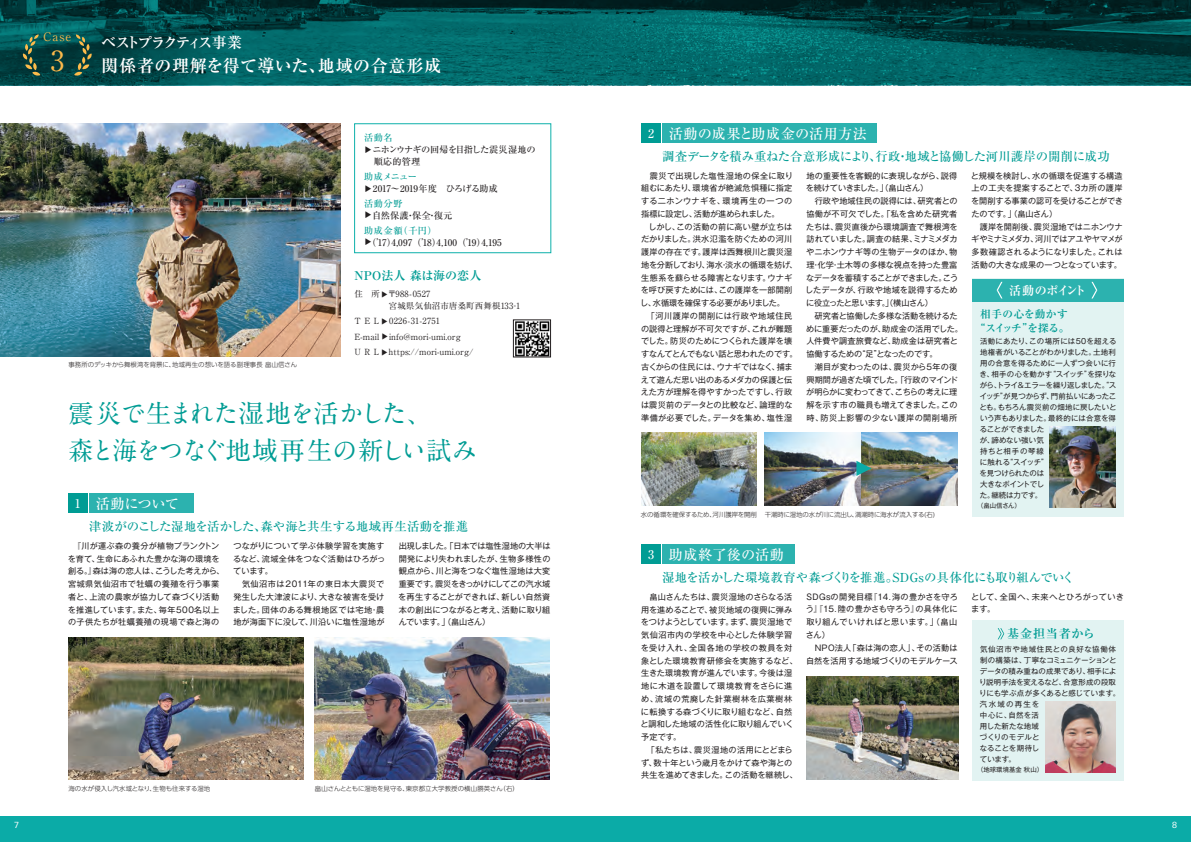
<style>
.page{position:relative;width:1191px;height:842px;background:#fff}
.page>*{position:absolute;margin:0;border:0;box-sizing:border-box;transform-origin:0 0}
.t1{font:700 27.7px "A1 Mincho Std";color:#fcb94b}
.t2{font:700 25.5px/36.8px "A1 Mincho Std";letter-spacing:-.045em;color:#009c94}
.t3{font:700 17px "Ryumin Pro";letter-spacing:.03em;color:#fff}
.t4{font:700 14.9px "Ryumin Pro";letter-spacing:-.16em;color:#fff}
.t5{font:500 14.2px "Ryumin Pro";letter-spacing:.01em;color:#fff}
.t6{font:500 12.4px "Ryumin Pro";letter-spacing:-.015em;color:#009c94}
.t7{font:700 12px "Ryumin Pro";letter-spacing:.01em;color:#009c94}
.t8{font:700 12px "Ryumin Pro";letter-spacing:.065em;color:#009c94}
.t9{font:700 12px "Ryumin Pro";letter-spacing:-.075em;color:#fff}
.t10{font:500 12px "Ryumin Pro";color:#fff}
.t11{font:700 11.7px "A1 Mincho Std";color:#fcb94b}
.t12{font:700 10.6px/13.5px "Ryumin Pro";letter-spacing:-.015em;color:#009c94;text-align:center}
.t13{font:500 9.2px "Ryumin Pro";letter-spacing:-.015em;color:#231f20}
.t14{font:500 9.2px/12.1px "Ryumin Pro";letter-spacing:-.04em;color:#231f20}
.t15{font:500 9.2px "Ryumin Pro";letter-spacing:.06em;color:#009c94}
.t16{font:500 9.2px "Ryumin Pro";letter-spacing:-.015em;color:#231f20;scale:.8 1}
.t17{font:8.5px/11.3px "Ryumin Pro";letter-spacing:.01em;color:#231f20}
.t18{font:8.5px "Ryumin Pro";letter-spacing:.03em;color:#231f20}
.t19{font:8.5px "Ryumin Pro";letter-spacing:.01em;color:#231f20;scale:.8 1}
.t20{font:8.5px "Linotype Univers Basic";color:#fff}
.t21{font:8.1px/12.8px "Gothic MB101 Pro";letter-spacing:.01em;color:#231f20}
.t22{font:8.1px/12.8px "Gothic MB101 Pro";letter-spacing:-.01em;color:#231f20}
.t23{font:7.4px/11px "Gothic MB101 Pro";letter-spacing:.005em;color:#231f20}
.t24{font:300 6.4px "UD Shin Go Pro";color:#231f20}
.t25{font:300 6.4px "UD Shin Go Pro";letter-spacing:.02em;color:#231f20}
.t26{font:6.4px "Gothic MB101 Pro";color:#231f20}
.s1{font-size:12px}
</style>
<div class="page">
<div style="left:0;top:817px;width:1191px;height:25px;background:#0baba7"></div>
<div style="left:972px;top:620px;width:151px;height:160px;background:#e2f3f2"></div>
<div style="left:972px;top:279px;width:151px;height:238px;background:#e2f3f2"></div>
<img style="left:68px;top:638px;width:236px;height:142px">
<img style="left:314px;top:638px;width:236px;height:142px">
<img style="left:765px;top:433px;width:96px;height:72px">
<img style="left:861px;top:433px;width:96px;height:72px">
<img style="left:641px;top:433px;width:115px;height:72px">
<img style="left:0;top:124px;width:340px;height:232px">
<img style="left:1045px;top:701px;width:70px;height:71px">
<svg style="left:0;top:0;width:1191px;height:85px;background:#025556"></svg>
<div style="left:89px;top:493px;width:104px;height:20px;background:#2cb2af"></div>
<div style="left:662px;top:544px;width:133px;height:20px;background:#2cb2af"></div>
<svg style="left:997px;top:628px;width:7px;height:11px"></svg>
<img style="left:515px;top:322px;width:33px;height:33px">
<div style="left:513px;top:320px;width:37px;height:37px;border:1px solid #231f20"></div>
<div style="left:68px;top:493px;width:20px;height:20px;background:#009c94"></div>
<div style="left:641px;top:544px;width:20px;height:20px;background:#009c94"></div>
<div style="left:354px;top:124px;width:197px;height:129px;border:1px solid #0db0aa"></div>
<img style="left:1049px;top:427px;width:66px;height:80px">
<div style="left:972px;top:279px;width:151px;height:22px;background:#2cb2af"></div>
<div style="left:662px;top:123px;width:215px;height:20px;background:#2cb2af"></div>
<svg style="left:1091px;top:282px;width:6px;height:16px"></svg>
<svg style="left:996px;top:282px;width:6px;height:16px"></svg>
<div style="left:641px;top:123px;width:20px;height:20px;background:#009c94"></div>
<img style="left:806px;top:676px;width:152px;height:104px">
<svg style="left:856px;top:461px;width:15px;height:15px"></svg>
<svg style="left:23px;top:34px;width:17px;height:42px"></svg>
<svg style="left:74px;top:34px;width:18px;height:42px"></svg>
<h3 class="t11" style="left:44px;top:27px;width:29px">Case</h3>
<h3 class="t4" style="left:101px;top:31px;width:142px">ベストプラクティス事業</h3>
<h1 class="t1" style="left:51px;top:38px;width:15px">3</h1>
<h3 class="t3" style="left:101px;top:52px;width:341px">関係者の理解を得て導いた、地域の合意形成</h3>
<p class="t15" style="left:364px;top:130px;width:30px">活動名</p>
<p class="t16" style="left:375px;top:146px;width:11px;rotate:90deg">▲</p>
<p class="t14" style="left:372px;top:143px;width:165px">ニホンウナギの回帰を目指した震災湿地の順応的管理</p>
<p class="t15" style="left:364px;top:169px;width:54px">助成メニュー</p>
<p class="t16" style="left:375px;top:184px;width:11px;rotate:90deg">▲</p>
<p class="t13" style="left:373px;top:181px;width:127px">2017〜2019年度　ひろげる助成</p>
<p class="t15" style="left:364px;top:196px;width:40px">活動分野</p>
<p class="t16" style="left:375px;top:211px;width:11px;rotate:90deg">▲</p>
<p class="t13" style="left:372px;top:208px;width:82px">自然保護・保全・復元</p>
<p class="t15" style="left:364px;top:223px;width:74px">助成金額（千円）</p>
<p class="t16" style="left:375px;top:238px;width:11px;rotate:90deg">▲</p>
<p class="t13" style="left:367px;top:235px;width:136px">（’17）4,097 （’18）4,100 （’19）4,195</p>
<p class="t25" style="left:68px;top:360px;width:230px">事務所のデッキから舞根湾を背景に、地域再生の想いを語る副理事長 畠山信さん</p>
<h3 class="t7" style="left:354px;top:266px;width:128px">NPO法人 森は海の恋人</h3>
<p class="t17" style="left:354px;top:288px;width:27px">住　所</p>
<p class="t19" style="left:391px;top:291px;width:10px;rotate:90deg">▲</p>
<p class="t17" style="left:354px;top:288px;width:167px;text-indent:33px">〒988-0527<br>　　　 宮城県気仙沼市唐桑町西舞根133-1</p>
<p class="t17" style="left:354px;top:315px;width:26px">T E L</p>
<p class="t19" style="left:391px;top:317px;width:10px;rotate:90deg">▲</p>
<p class="t18" style="left:389px;top:314px;width:52px">0226-31-2751</p>
<p class="t17" style="left:354px;top:330px;width:26px">E-mail</p>
<p class="t19" style="left:391px;top:333px;width:10px;rotate:90deg">▲</p>
<p class="t17" style="left:389px;top:330px;width:73px">info@mori-umi.org</p>
<p class="t17" style="left:354px;top:346px;width:26px">U R L</p>
<p class="t19" style="left:391px;top:349px;width:10px;rotate:90deg">▲</p>
<p class="t17" style="left:389px;top:346px;width:86px">https://mori-umi.org/</p>
<h2 class="t2" style="left:68px;top:391px;width:410px">震災で生まれた湿地を活かした、<br>森と海をつなぐ地域再生の新しい試み</h2>
<h3 class="t10" style="left:75px;top:494px;width:8px">1</h3>
<h3 class="t5" style="left:96px;top:492px;width:84px">活動について</h3>
<h3 class="t6" style="left:89px;top:517px;width:381px">津波がのこした湿地を活かした、森や海と共生する地域再生活動を推進</h3>
<p class="t21" style="left:68px;top:538px;width:158px">　『川が運ぶ森の養分が植物プランクトンを育て、生命にあふれた豊かな海の環境を創る。』森は海の恋人は、こうした考えから、宮城県気仙沼市で牡蠣の養殖を行う事業者と、上流の農家が協力して森づくり活動を推進しています。また、毎年500名以上の子供たちが牡蠣養殖の現場で森と海の</p>
<p class="t21" style="left:233px;top:538px;width:154px">つながりについて学ぶ体験学習を実施するなど、流域全体をつなぐ活動はひろがっています。<br>　気仙沼市は2011年の東日本大震災で発生した大津波により、大きな被害を受けました。団体のある舞根地区では宅地・農地が海面下に没して、川沿いに塩性湿地が</p>
<p class="t21" style="left:398px;top:538px;width:154px;text-align:justify">出現しました。「日本では塩性湿地の大半は開発により失われましたが、生物多様性の観点から、川と海をつなぐ塩性湿地は大変重要です。震災をきっかけにしてこの汽水域を再生することができれば、新しい自然資本の創出につながると考え、活動に取り組んでいます。」（畠山さん）</p>
<p class="t24" style="left:68px;top:783px;width:143px">海の水が侵入し汽水域となり、生物も往来する湿地</p>
<p class="t25" style="left:315px;top:783px;width:205px">畠山さんとともに湿地を見守る、東京都立大学教授の横山勝英さん（右）</p>
<h3 class="t5" style="left:648px;top:122px;width:220px"><span class="s1">2</span> 活動の成果と助成金の活用方法</h3>
<p class="t21" style="left:640px;top:168px;width:159px">　震災で出現した塩性湿地の保全に取り組むにあたり、環境省が絶滅危惧種に指定する二ホンウナギを、環境再生の一つの指標に設定し、活動が進められました。<br>　しかし、この活動の前に高い壁が立ちはだかりました。洪水氾濫を防ぐための河川護岸の存在です。護岸は西舞根川と震災湿地を分断しており、海水・淡水の循環を妨げ、生態系を蘇らせる障害となります。ウナギを呼び戻すためには、この護岸を一部開削し、水循環を確保する必要がありました。<br>　「河川護岸の開削には行政や地域住民の説得と理解が不可欠ですが、これが難題でした。防災のためにつくられた護岸を壊すなんてとんでもない話と思われたのです。古くからの住民には、ウナギではなく、捕まえて遊んだ思い出のあるメダカの保護と伝えた方が理解を得やすかったですし、行政は震災前のデータとの比較など、論理的な準備が必要でした。データを集め、塩性湿</p>
<p class="t21" style="left:805px;top:168px;width:154px">地の重要性を客観的に表現しながら、説得を続けていきました。」（畠山さん）<br>　行政や地域住民の説得には、研究者との協働が不可欠でした。「私を含めた研究者たちは、震災直後から環境調査で舞根湾を訪れていました。調査の結果、ミナミメダカやニホンウナギ等の生物データのほか、物理・化学・土木等の多様な視点を持った豊富なデータを蓄積することができました。こうしたデータが、行政や地域を説得するために役立ったと思います。」（横山さん）</p>
<h3 class="t6" style="left:662px;top:147px;width:449px">調査データを積み重ねた合意形成により、行政・地域と協働した河川護岸の開削に成功</h3>
<p class="t22" style="left:971px;top:168px;width:153px">と規模を検討し、水の循環を促進する構造上の工夫を提案することで、3カ所の護岸を開削する事業の認可を受けることができたのです。」（畠山さん）<br>　護岸を開削後、震災湿地ではニホンウナギやミナミメダカ、河川ではアユやヤマメが多数確認されるようになりました。これは活動の大きな成果の一つとなっています。</p>
<h3 class="t9" style="left:1009px;top:281px;width:79px">活動のポイント</h3>
<h3 class="t12" style="left:974px;top:307px;width:96px">相手の心を動かす“スイッチ”を探る。</h3>
<p class="t23" style="left:979px;top:335px;width:138px">活動にあたり、この場所には50を超える地権者がいることがわかりました。土地利用の合意を得るために一人ずつ会いに行き、相手の心を動かす“スイッチ”を探りながら、トライ＆エラーを繰り返しました。“スイッチ”が見つからず、門前払いにあったことも。もちろん震災前の畑地に戻したいという声もありました。最終的には合意を得ることができました<br>が、諦めない強い気<br>持ちと相手の琴線<br>に触れる“スイッチ”<br>を見つけられたのは<br>大きなポイントでし<br>た。継続は力です。</p>
<p class="t26" style="left:977px;top:500px;width:45px">（畠山信さん）</p>
<p class="t21" style="left:806px;top:308px;width:158px;text-indent:8px">研究者と協働した多様な活動を続けるために重要だったのが、助成金の活用でした。人件費や調査旅費など、助成金は研究者と協働するための“足”となったのです。<br>　潮目が変わったのは、震災から5年の復興期間が過ぎた頃でした。「行政のマインドが明らかに変わってきて、こちらの考えに理解を示す市の職員も増えてきました。この時、防災上影響の少ない護岸の開削場所</p>
<p class="t24" style="left:641px;top:509px;width:296px">水の循環を確保するため、河川護岸を開削 干潮時に湿地の水が川に流出し、満潮時に海水が流入する(右)</p>
<h3 class="t10" style="left:648px;top:545px;width:8px">3</h3>
<h3 class="t5" style="left:669px;top:543px;width:117px">助成終了後の活動</h3>
<h3 class="t6" style="left:662px;top:568px;width:414px">湿地を活かした環境教育や森づくりを推進。SDGsの具体化にも取り組んでいく</h3>
<p class="t21" style="left:640px;top:589px;width:158px">　畠山さんたちは、震災湿地のさらなる活用を進めることで、被災地域の復興に弾みをつけようとしています。まず、震災湿地で気仙沼市内の学校を中心とした体験学習を受け入れ、全国各地の学校の教員を対象とした環境教育研修会を実施するなど、生きた環境教育が進んでいます。今後は湿地に木道を設置して環境教育をさらに進め、流域の荒廃した針葉樹林を広葉樹林に転換する森づくりに取り組むなど、自然と調和した地域の活性化に取り組んでいく予定です。<br>　「私たちは、震災湿地の活用にとどまらず、数十年という歳月をかけて森や海との共生を進めてきました。この活動を継続し、</p>
<p class="t21" style="left:805px;top:589px;width:154px;text-align:justify">SDGsの開発目標『14.海の豊かさを守ろう』『15.陸の豊かさも守ろう』の具体化に取り組んでいければと思います。」（畠山さん）</p>
<p class="t21" style="left:806px;top:640px;width:153px;text-align:right">NPO法人「森は海の恋人」、その活動は自然を活用する地域づくりのモデルケース</p>
<p class="t21" style="left:971px;top:589px;width:154px">として、全国へ、未来へとひろがっていきます。</p>
<h3 class="t8" style="left:1007px;top:624px;width:89px">基金担当者から</h3>
<p class="t23" style="left:979px;top:643px;width:142px">気仙沼市や地域住民との良好な協働体制の構築は、丁寧なコミュニケーションとデータの積み重ねの成果であり、相手により説明手法を変えるなど、合意形成の段取りにも学ぶ点が多くあると感じています。汽水域の再生を<br>中心に、自然を活<br>用した新たな地域<br>づくりのモデルと<br>なることを期待し<br>ています。</p>
<p class="t26" style="left:977px;top:764px;width:67px">（地球環境基金 秋山）</p>
<p class="t20" style="left:14px;top:820px;width:6px">7</p>
<p class="t20" style="left:1172px;top:820px;width:6px">8</p>
</div>
